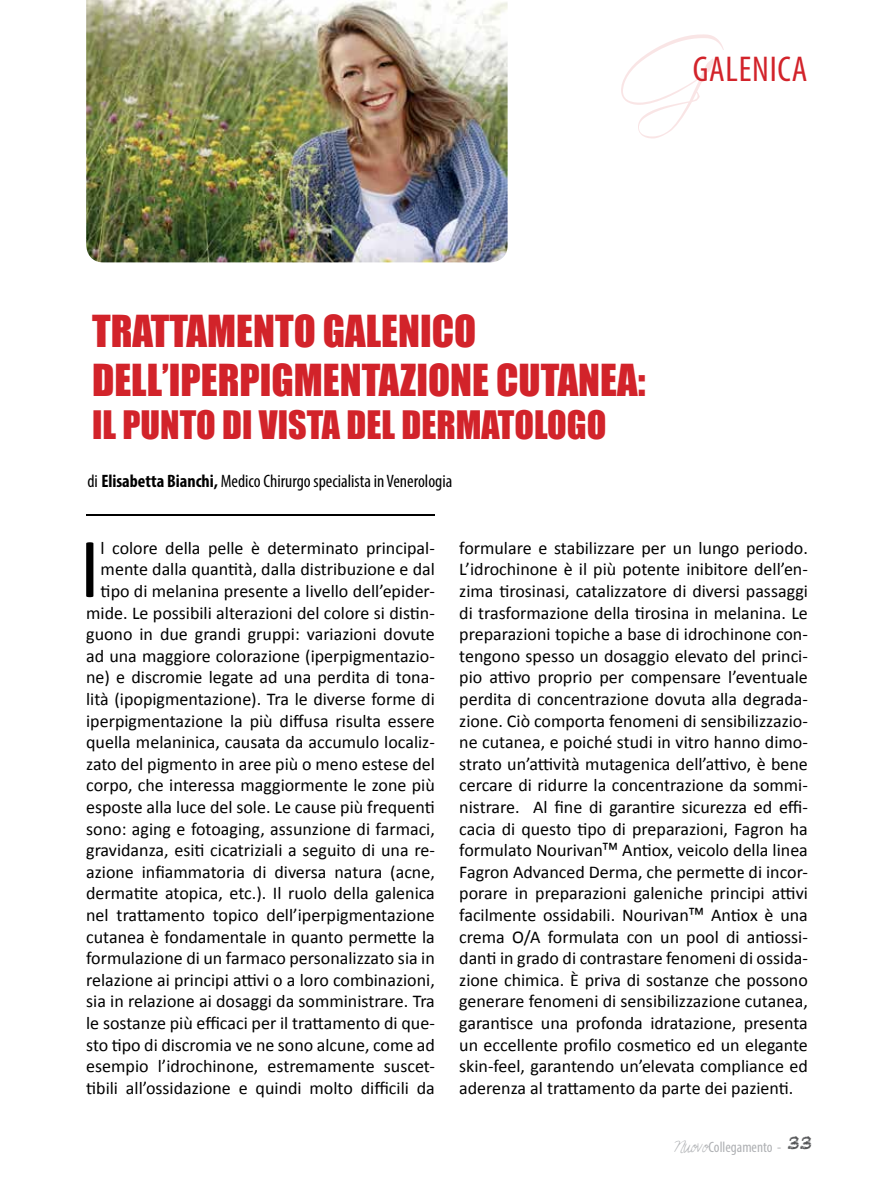
<style>
.page{position:relative;width:893px;height:1191px;background:#fff}
.page>*{position:absolute;margin:0;border:0;box-sizing:border-box;transform-origin:0 0}
.t1{font:97.5px "Scriptina Pro";color:#d2232a}
.t2{font:86.1px "Calibri";color:#000}
.t3{font:40.5px/48.6px "Impact";color:#d2232a}
.t4{font:36px "Impact";color:#d2232a}
.t5{font:condensed 36px "Myriad Pro";letter-spacing:.02em;color:#d2232a}
.t6{font:18px/21.6px "Calibri";color:#000;text-align:justify}
.t7{font:condensed 18px "Myriad Pro";color:#000}
.t8{font:condensed 15px "Myriad Pro";color:#afb1b4}
.s1{font-weight:700}
.s2{font-family:"Sunshine In My Soul";font-stretch:normal}
</style>
<div class="page">
<hr style="left:86px;top:514px;width:349px;height:1px;background:#000">
<img style="left:86px;top:0;width:422px;height:262px">
<h1 class="t1" style="left:611px;top:18px;width:92px">G</h1>
<h3 class="t5" style="left:693px;top:47px;width:116px">GALENICA</h3>
<h3 class="t3" style="left:92px;top:306px;width:555px">TRATTAMENTO GALENICO<br>DELL’IPERPIGMENTAZIONE CUTANEA:</h3>
<h3 class="t4" style="left:92px;top:397px;width:516px">IL PUNTO DI VISTA DEL DERMATOLOGO</h3>
<p class="t7" style="left:87px;top:470px;width:366px">di <span class="s1">Elisabetta Bianchi,</span> Medico Chirurgo specialista in Venerologia</p>
<p class="t6" style="left:86px;top:537px;width:350px;text-align:right">l colore della pelle è determinato principal&shy;mente dalla quantità, dalla distribuzione e dal tipo di melanina presente a livello dell’epider&shy;mide. Le possibili alterazioni del colore si distin&shy;guono in due grandi gruppi: variazioni dovute ad una maggiore colorazione (iperpigmentazio&shy;ne) e discromie legate ad una perdita di tona&shy;lità (ipopigmentazione). Tra le diverse forme di iperpigmentazione la più diffusa risulta essere quella melaninica, causata da accumulo localiz&shy;zato del pigmento in aree più o meno estese del corpo, che interessa maggiormente le zone più esposte alla luce del sole. Le cause più frequenti sono: aging e fotoaging, assunzione di farmaci, gravidanza, esiti cicatriziali a seguito di una re&shy;azione infiammatoria di diversa natura (acne, dermatite atopica, etc.). Il ruolo della galenica nel trattamento topico dell’iperpigmentazione cutanea è fondamentale in quanto permette la formulazione di un farmaco personalizzato sia in relazione ai principi attivi o a loro combinazioni, sia in relazione ai dosaggi da somministrare. Tra le sostanze più efficaci per il trattamento di que&shy;sto tipo di discromia ve ne sono alcune, come ad esempio l’idrochinone, estremamente suscet&shy;tibili all’ossidazione e quindi molto difficili da</p>
<h2 class="t2" style="left:79px;top:514px;width:23px">I</h2>
<p class="t6" style="left:459px;top:537px;width:350px">formulare e stabilizzare per un lungo periodo.<br>L’idrochinone è il più potente inibitore dell’en&shy;zima tirosinasi, catalizzatore di diversi passaggi di trasformazione della tirosina in melanina. Le preparazioni topiche a base di idrochinone con&shy;tengono spesso un dosaggio elevato del princi&shy;pio attivo proprio per compensare l’eventuale perdita di concentrazione dovuta alla degrada&shy;zione. Ciò comporta fenomeni di sensibilizzazio&shy;ne cutanea, e poiché studi in vitro hanno dimo&shy;strato un’attività mutagenica dell’attivo, è bene cercare di ridurre la concentrazione da sommi&shy;nistrare. Al fine di garantire sicurezza ed effi&shy;cacia di questo tipo di preparazioni, Fagron ha formulato NourivanTM Antiox, veicolo della linea Fagron Advanced Derma, che permette di incor&shy;porare in preparazioni galeniche principi attivi facilmente ossidabili. NourivanTM Antiox è una crema O/A formulata con un pool di antiossi&shy;danti in grado di contrastare fenomeni di ossida&shy;zione chimica. È priva di sostanze che possono generare fenomeni di sensibilizzazione cutanea, garantisce una profonda idratazione, presenta un eccellente profilo cosmetico ed un elegante skin-feel, garantendo un’elevata compliance ed aderenza al trattamento da parte dei pazienti.</p>
<p class="t8" style="left:674px;top:1137px;width:139px"><span class="s2">Nuovo</span>Collegamento - <sup>33</sup></p>
</div>
